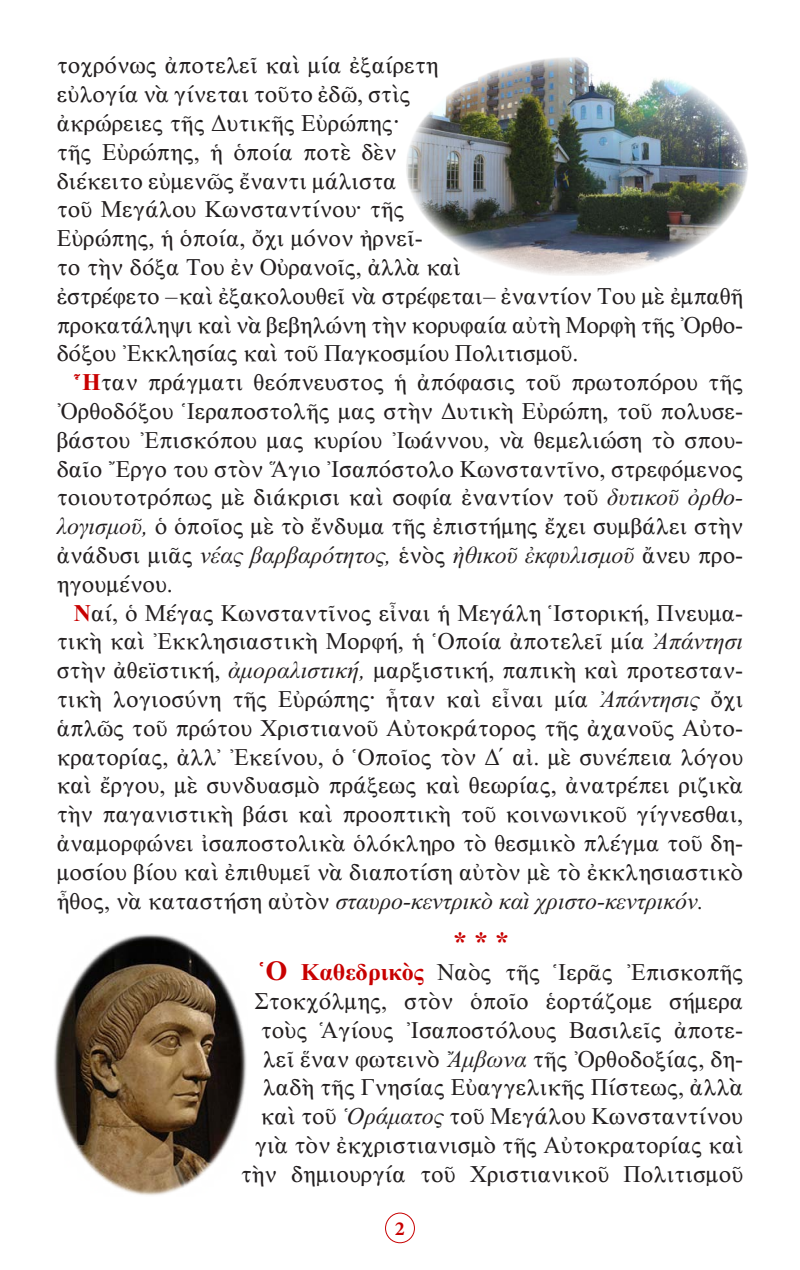
<style>
.page{position:relative;width:800px;height:1270px;background:#fff}
.page>*{position:absolute;margin:0;border:0;box-sizing:border-box;transform-origin:0 0}
.Asteriskoi{font:28px "CTOS New Times Bold Test 1";color:#c80000}
.t1{font:24px/28.8px "CTOS New Times Roman Test 1";color:#231f20;text-align:justify}
.t2{font:700 20px "Minion Pro";color:#c80000}
.s1{font-family:"CTOS New Times Bold Test 1";color:#c80000}
.s2{font-family:"CTOS New Times Italic Test 1"}
.s3{font-family:"CTOS New Times Bold Test 1";font-size:28px;color:#c80000}
</style>
<div class="page">
<div style="left:385px;top:1213px;width:30px;height:30px;border:1px solid #c80000;border-radius:50%"></div>
<img style="left:54px;top:934px;width:193px;height:262px">
<img style="left:406px;top:57px;width:342px;height:218px">
<p class="t1" style="left:57px;top:51px;width:688px;text-align:left">τοχρόνως ἀποτελεῖ καὶ μία ἐξαίρετη<br>εὐλογία νὰ γίνεται τοῦτο ἐδῶ, στὶς<br>ἀκρώρειες τῆς Δυτικῆς Εὐρώπης·<br>τῆς Εὐρώπης, ἡ ὁποία ποτὲ δὲν<br>διέκειτο εὐμενῶς ἔναντι μάλιστα<br>τοῦ Μεγάλου Κωνσταντίνου· τῆς<br>Εὐρώπης, ἡ ὁποία, ὄχι μόνον ἠρνεῖ-<br>το τὴν δόξα Του ἐν Οὐρανοῖς, ἀλλὰ καὶ<br>ἐστρέφετο –καὶ ἐξακολουθεῖ νὰ στρέφεται– ἐναντίον Του μὲ ἐμπαθῆ προκατάληψι καὶ νὰ βεβηλώνη τὴν κορυφαία αὐτὴ Μορφὴ τῆς Ὀρθο&shy;δόξου Ἐκκλησίας καὶ τοῦ Παγκοσμίου Πολιτισμοῦ.</p>
<p class="t1" style="left:57px;top:368px;width:688px;text-indent:17px"><span class="s1">Ἧ</span>ταν πράγματι θεόπνευστος ἡ ἀπόφασις τοῦ πρωτοπόρου τῆς Ὀρθοδόξου Ἱεραποστολῆς μας στὴν Δυτικὴ Εὐρώπη, τοῦ πολυσε&shy;βάστου Ἐπισκόπου μας κυρίου Ἰωάννου, νὰ θεμελιώση τὸ σπου&shy;δαῖο Ἔργο του στὸν Ἅγιο Ἰσαπόστολο Κωνσταντῖνο, στρεφόμενος τοιουτοτρόπως μὲ διάκρισι καὶ σοφία ἐναντίον τοῦ <span class="s2">δυτικοῦ ὀρθο&shy;λογισμοῦ,</span> ὁ ὁποῖος μὲ τὸ ἔνδυμα τῆς ἐπιστήμης ἔχει συμβάλει στὴν ἀνάδυσι μιᾶς <span class="s2">νέας βαρβαρότητος,</span> ἑνὸς <span class="s2">ἠθικοῦ ἐκφυλισμοῦ</span> ἄνευ προ&shy;ηγουμένου.</p>
<p class="t1" style="left:57px;top:598px;width:688px;text-indent:17px"><span class="s1">Ν</span>αί, ὁ Μέγας Κωνσταντῖνος εἶναι ἡ Μεγάλη Ἱστορική, Πνευμα&shy;τικὴ καὶ Ἐκκλησιαστικὴ Μορφή, ἡ Ὁποία ἀποτελεῖ μία <span class="s2">Ἀπάντησι </span>στὴν ἀθεϊστική, <span class="s2">ἀμοραλιστική,</span> μαρξιστική, παπικὴ καὶ προτεσταν&shy;τικὴ λογιοσύνη τῆς Εὐρώπης· ἦταν καὶ εἶναι μία <span class="s2">Ἀπάντησις</span> ὄχι ἁπλῶς τοῦ πρώτου Χριστιανοῦ Αὐτοκράτορος τῆς ἀχανοῦς Αὐτο&shy;κρατορίας, ἀλλ᾿ Ἐκείνου, ὁ Ὁποῖος τὸν Δ´ αἰ. μὲ συνέπεια λόγου καὶ ἔργου, μὲ συνδυασμὸ πράξεως καὶ θεωρίας, ἀνατρέπει ριζικὰ τὴν παγανιστικὴ βάσι καὶ προοπτικὴ τοῦ κοινωνικοῦ γίγνεσθαι, ἀναμορφώνει ἰσαποστολικὰ ὁλόκληρο τὸ θεσμικὸ πλέγμα τοῦ δη&shy;μοσίου βίου καὶ ἐπιθυμεῖ νὰ διαποτίση αὐτὸν μὲ τὸ ἐκκλησιαστικὸ ἦθος, νὰ καταστήση αὐτὸν <span class="s2">σταυρο-κεντρικὸ καὶ χριστο-κεντρικόν.</span></p>
<p class="Asteriskoi" style="left:453px;top:926px;width:57px">* * *</p>
<p class="t1" style="left:241px;top:958px;width:504px;text-align:right"><span class="s3">Ὁ</span> <span class="s1">Καθεδρικὸς</span> Ναὸς τῆς Ἱερᾶς Ἐπισκοπῆς Στοκχόλμης, στὸν ὁποῖο ἑορτάζομε σήμερα τοὺς Ἁγίους Ἰσαποστόλους Βασιλεῖς ἀποτε&shy;λεῖ ἕναν φωτεινὸ <span class="s2">Ἄμβωνα</span> τῆς Ὀρθοδοξίας, δη&shy;λαδὴ τῆς Γνησίας Εὐαγγελικῆς Πίστεως, ἀλλὰ καὶ τοῦ <span class="s2">Ὁράματος</span> τοῦ Μεγάλου Κωνσταντίνου γιὰ τὸν ἐκχριστιανισμὸ τῆς Αὐτοκρατορίας καὶ τὴν δημιουργία τοῦ Χριστιανικοῦ Πολιτισμοῦ</p>
<p class="t2" style="left:395px;top:1214px;width:11px">2</p>
</div>
